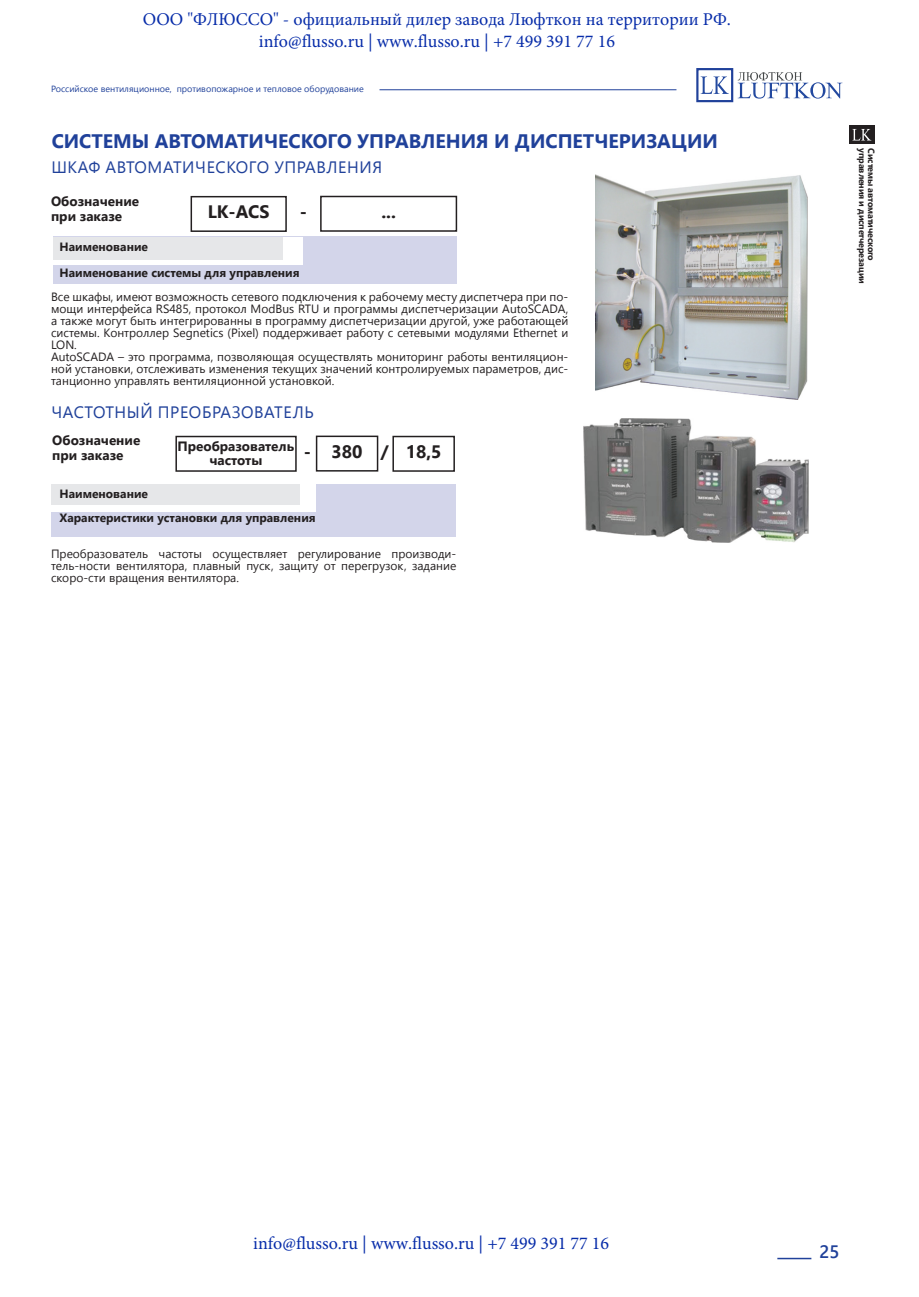
<style>
.page{position:relative;width:919px;height:1297px;background:#fff}
.page>*{position:absolute;margin:0;border:0;box-sizing:border-box;transform-origin:0 0}
.t1{font:700 19.5px "Segoe UI";color:#20419a}
.t2{font:18px/21.6px "Minion Pro";color:#072ca9;text-align:center}
.t3{font:700 18px "Segoe UI";color:#231f20}
.t4{font:600 18px "Segoe UI";color:#20419a}
.t5{font:16.5px "Segoe UI";letter-spacing:.035em;color:#20419a}
.t6{font:700 13.5px/13.5px "Segoe UI";color:#231f20;text-align:center}
.t7{font:12px/12px "Segoe UI";color:#231f20;text-align:justify}
.t8{font:700 12px "Segoe UI";color:#231f20}
.t9{font:9px "Segoe UI";color:#20419a}
.t10{font:700 9px "Segoe UI";letter-spacing:-.02em;color:#231f20}
</style>
<div class="page">
<hr style="left:777px;top:1258px;width:34px;height:1px;background:#20419a">
<svg style="left:700px;top:76px;width:28px;height:18px"></svg>
<svg style="left:737px;top:72px;width:105px;height:27px"></svg>
<div style="left:696px;top:68px;width:37px;height:34px;border:2px solid #20419a"></div>
<div style="left:849px;top:125px;width:25px;height:19px;background:#231f20"></div>
<svg style="left:852px;top:129px;width:19px;height:12px"></svg>
<hr style="left:379px;top:89px;width:297px;height:1px;background:#20419a">
<div style="left:53px;top:237px;width:403px;height:47px;background:#d3d5ea"></div>
<div style="left:53px;top:237px;width:249px;height:28px;background:#fff"></div>
<div style="left:53px;top:237px;width:230px;height:23px;background:#e6e7e9"></div>
<div style="left:190px;top:196px;width:97px;height:36px;border:2px solid #231f20"></div>
<div style="left:320px;top:196px;width:137px;height:36px;border:2px solid #231f20"></div>
<div style="left:51px;top:484px;width:404px;height:52px;background:#d3d5ea"></div>
<div style="left:51px;top:484px;width:265px;height:28px;background:#fff"></div>
<div style="left:51px;top:484px;width:248px;height:21px;background:#e6e7e9"></div>
<div style="left:175px;top:436px;width:122px;height:36px;border:2px solid #231f20"></div>
<div style="left:316px;top:436px;width:62px;height:36px;border:2px solid #231f20"></div>
<img style="left:583px;top:418px;width:225px;height:124px">
<img style="left:595px;top:175px;width:212px;height:224px">
<div style="left:392px;top:436px;width:63px;height:36px;border:2px solid #231f20"></div>
<h2 class="t2" style="left:143px;top:8px;width:589px">ООО "ФЛЮССО" - официальный дилер завода Люфткон на территории РФ. info@flusso.ru | www.flusso.ru | +7 499 391 77 16</h2>
<p class="t9" style="left:51px;top:81px;width:314px">Российское вентиляционное, противопожарное и тепловое оборудование</p>
<p class="t1" style="left:52px;top:126px;width:667px">СИСТЕМЫ АВТОМАТИЧЕСКОГО УПРАВЛЕНИЯ И ДИСПЕТЧЕРИЗАЦИИ</p>
<p class="t5" style="left:51px;top:154px;width:332px">ШКАФ АВТОМАТИЧЕСКОГО УПРАВЛЕНИЯ</p>
<p class="t6" style="left:51px;top:194px;width:90px">Обозначение</p>
<p class="t6" style="left:51px;top:209px;width:73px">при заказе</p>
<p class="t3" style="left:208px;top:197px;width:63px">LK-ACS</p>
<p class="t3" style="left:381px;top:197px;width:16px">...</p>
<p class="t3" style="left:300px;top:197px;width:9px">-</p>
<p class="t8" style="left:60px;top:237px;width:90px">Наименование</p>
<p class="t8" style="left:60px;top:264px;width:241px">Наименование системы для управления</p>
<p class="t7" style="left:51px;top:291px;width:519px">Все шкафы, имеют возможность сетевого подключения к рабочему месту диспетчера при по&shy;мощи интерфейса RS485, протокол ModBus RTU и программы диспетчеризации AutoSCADA, а также могут быть интегрированны в программу диспетчеризации другой, уже работающей</p>
<p class="t7" style="left:51px;top:327px;width:519px">системы. Контроллер Segnetics (Pixel) поддерживает работу с сетевыми модулями Ethernet и<br>LON.</p>
<p class="t7" style="left:51px;top:351px;width:519px">AutoSCADA – это программа, позволяющая осуществлять мониторинг работы вентиляцион&shy;ной установки, отслеживать изменения текущих значений контролируемых параметров, дис&shy;танционно управлять вентиляционной установкой.</p>
<p class="t5" style="left:51px;top:399px;width:264px">ЧАСТОТНЫЙ ПРЕОБРАЗОВАТЕЛЬ</p>
<p class="t6" style="left:52px;top:434px;width:90px">Обозначение</p>
<p class="t6" style="left:52px;top:449px;width:73px">при заказе</p>
<p class="t6" style="left:177px;top:440px;width:118px">Преобразователь частоты</p>
<p class="t3" style="left:331px;top:437px;width:33px">380</p>
<p class="t3" style="left:304px;top:437px;width:9px">-</p>
<p class="t8" style="left:60px;top:484px;width:90px">Наименование</p>
<p class="t8" style="left:60px;top:508px;width:257px">Характеристики установки для управления</p>
<p class="t3" style="left:381px;top:437px;width:9px">/</p>
<p class="t3" style="left:405px;top:437px;width:37px">18,5</p>
<p class="t7" style="left:51px;top:547px;width:407px">Преобразователь частоты осуществляет регулирование производи&shy;тель-ности вентилятора, плавный пуск, защиту от перегрузок, задание скоро-сти вращения вентилятора.</p>
<p class="t10" style="left:869px;top:148px;width:137px;rotate:90deg">управления и диспетчерезации</p>
<p class="t10" style="left:878px;top:148px;width:114px;rotate:90deg">Системы автоматического</p>
<h2 class="t2" style="left:253px;top:1233px;width:357px">info@flusso.ru | www.flusso.ru | +7 499 391 77 16</h2>
<h2 class="t4" style="left:819px;top:1237px;width:21px">25</h2>
</div>
